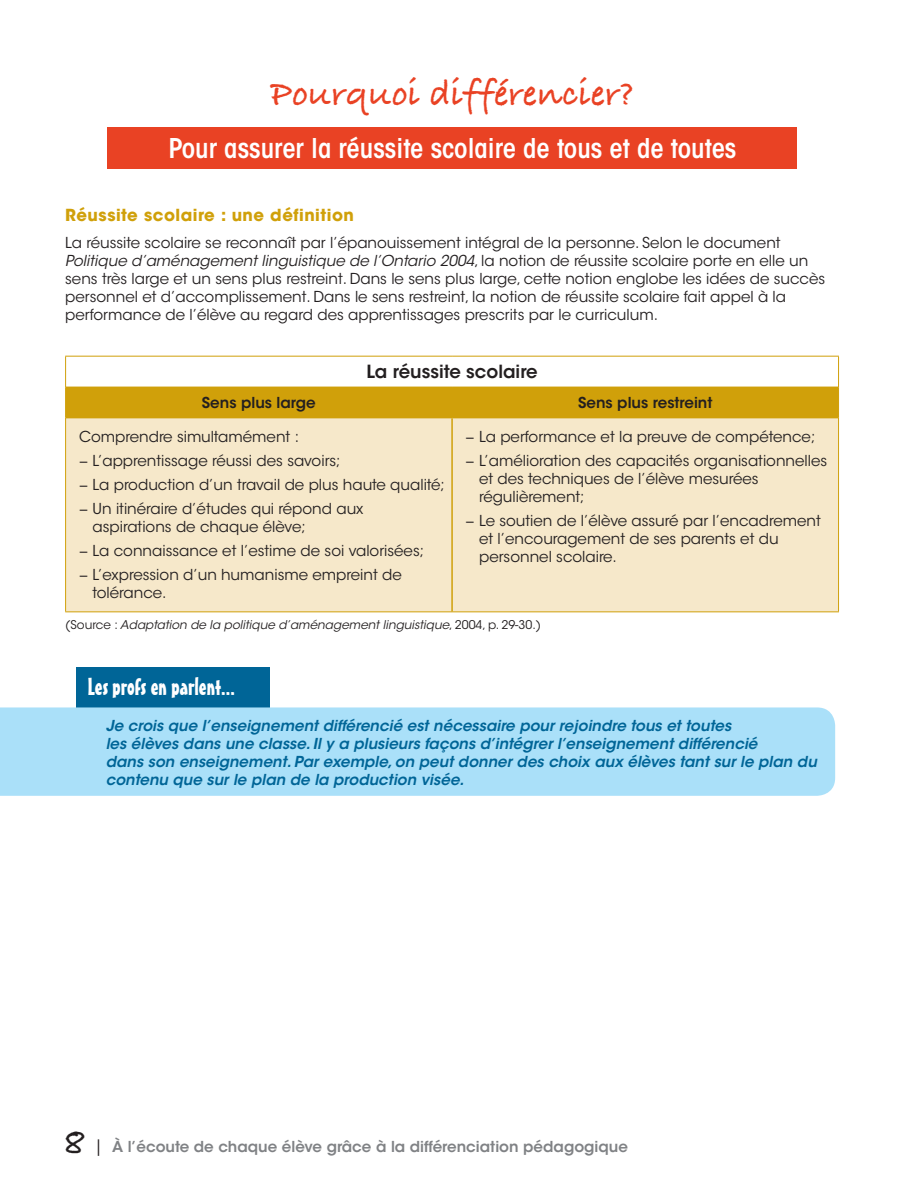
<style>
.page{position:relative;width:919px;height:1189px;background:#fff}
.page>*{position:absolute;margin:0;border:0;box-sizing:border-box;transform-origin:0 0}
.t1{font:37.5px "Bradley Hand ITCTT Bold";color:#e94224}
.t2{font:37.5px "Bradley Hand ITCTT Bold";color:#231f20}
.t3{font:600 condensed 27px "ITC Avant Garde Std";color:#fff}
.t4{font:24px "Mister Earl BT";color:#fff}
.t5{font:600 18px "ITC Avant Garde Std";color:#231f20}
.t6{font:700 16.5px "ITC Avant Garde Std";letter-spacing:.03em;color:#d0a00a}
.t7{font:15px/18px "ITC Avant Garde Std";color:#231f20}
.t8{font:italic 600 15px/18px "ITC Avant Garde Std";color:#006597}
.t9{font:600 15px "ITC Avant Garde Std";color:#808285}
.t10{font:600 15px "ITC Avant Garde Std";color:#231f20}
.t11{font:italic 12px "ITC Avant Garde Std";color:#231f20}
.s1{font-style:italic}
.s2{font-style:normal}
.s3{font-family:"Bradley Hand ITCTT Bold";font-weight:400;font-size:16.5px;color:#231f20}
</style>
<div class="page">
<div style="left:76px;top:667px;width:193px;height:60px;background:#006597"></div>
<div style="left:0;top:707px;width:835px;height:88px;background:#aae0f9"></div>
<div style="left:108px;top:128px;width:689px;height:41px;background:#e94224"></div>
<div style="left:66px;top:388px;width:772px;height:29px;background:#d0a00a"></div>
<div style="left:66px;top:418px;width:772px;height:193px;background:#f6e8ca"></div>
<hr style="left:65px;top:356px;width:387px;height:1px;background:#d0a00a">
<hr style="left:65px;top:356px;width:1px;height:31px;background:#d0a00a">
<hr style="left:452px;top:356px;width:386px;height:1px;background:#d0a00a">
<hr style="left:838px;top:356px;width:1px;height:31px;background:#d0a00a">
<hr style="left:66px;top:386px;width:386px;height:2px;background:#d0a00a">
<hr style="left:452px;top:386px;width:386px;height:2px;background:#d0a00a">
<hr style="left:451px;top:388px;width:2px;height:29px;background:#d0a00a">
<hr style="left:65px;top:387px;width:1px;height:30px;background:#d0a00a">
<hr style="left:838px;top:387px;width:1px;height:30px;background:#d0a00a">
<hr style="left:66px;top:417px;width:386px;height:1px;background:#d0a00a">
<hr style="left:65px;top:417px;width:1px;height:194px;background:#d0a00a">
<hr style="left:65px;top:611px;width:387px;height:1px;background:#d0a00a">
<hr style="left:452px;top:417px;width:386px;height:1px;background:#d0a00a">
<hr style="left:451px;top:418px;width:2px;height:193px;background:#d0a00a">
<hr style="left:838px;top:417px;width:1px;height:194px;background:#d0a00a">
<hr style="left:452px;top:611px;width:386px;height:1px;background:#d0a00a">
<h1 class="t1" style="left:271px;top:65px;width:365px">Pourquoi différencier?</h1>
<h2 class="t3" style="left:168px;top:132px;width:569px">Pour assurer la réussite scolaire de tous et de toutes</h2>
<p class="t6" style="left:65px;top:204px;width:290px">Réussite scolaire : une définition</p>
<p class="t7" style="left:65px;top:233px;width:761px">La réussite scolaire se reconnaît par l’épanouissement intégral de la personne. Selon le document <span class="s1">Politique d’aménagement linguistique de l’Ontario 2004</span>, la notion de réussite scolaire porte en elle un sens très large et un sens plus restreint. Dans le sens plus large, cette notion englobe les idées de succès personnel et d’accomplissement. Dans le sens restreint, la notion de réussite scolaire fait appel à la performance de l’élève au regard des apprentissages prescrits par le curriculum.</p>
<p class="t5" style="left:366px;top:360px;width:173px">La réussite scolaire</p>
<p class="t10" style="left:202px;top:393px;width:115px">Sens plus large</p>
<p class="t10" style="left:578px;top:393px;width:136px">Sens plus restreint</p>
<p class="t7" style="left:79px;top:425px;width:367px;line-height:24px">Comprendre simultamément :<br>− L’apprentissage réussi des savoirs;<br>− La production d’un travail de plus haute qualité; − Un itinéraire d’études qui répond aux</p>
<p class="t7" style="left:79px;top:515px;width:346px;line-height:24px;text-indent:14px">aspirations de chaque élève;<br>− La connaissance et l’estime de soi valorisées; − L’expression d’un humanisme empreint de</p>
<p class="t7" style="left:93px;top:584px;width:75px">tolérance.</p>
<p class="t7" style="left:465px;top:425px;width:363px;line-height:24px">− La performance et la preuve de compétence; − L’amélioration des capacités organisationnelles</p>
<p class="t7" style="left:479px;top:470px;width:281px">et des techniques de l’élève mesurées régulièrement;</p>
<p class="t7" style="left:479px;top:512px;width:343px;text-indent:-13px">− Le soutien de l’élève assuré par l’encadrement et l’encouragement de ses parents et du personnel scolaire.</p>
<p class="t11" style="left:65px;top:617px;width:477px"><span class="s2">(Source :</span> Adaptation de la politique d’aménagement linguistique<span class="s2">, 2004, p. 29-30.)</span></p>
<h3 class="t4" style="left:88px;top:671px;width:149px">Les profs en parlent...</h3>
<p class="t8" style="left:106px;top:716px;width:712px">Je crois que l’enseignement différencié est nécessaire pour rejoindre tous et toutes<br>les élèves dans une classe. Il y a plusieurs façons d’intégrer l’enseignement différencié<br>dans son enseignement. Par exemple, on peut donner des choix aux élèves tant sur le plan du contenu que sur le plan de la production visée.</p>
<h1 class="t2" style="left:64px;top:1112px;width:23px">8</h1>
<p class="t9" style="left:94px;top:1136px;width:535px"><span class="s3">|</span> À l’écoute de chaque élève grâce à la différenciation pédagogique</p>
</div>
